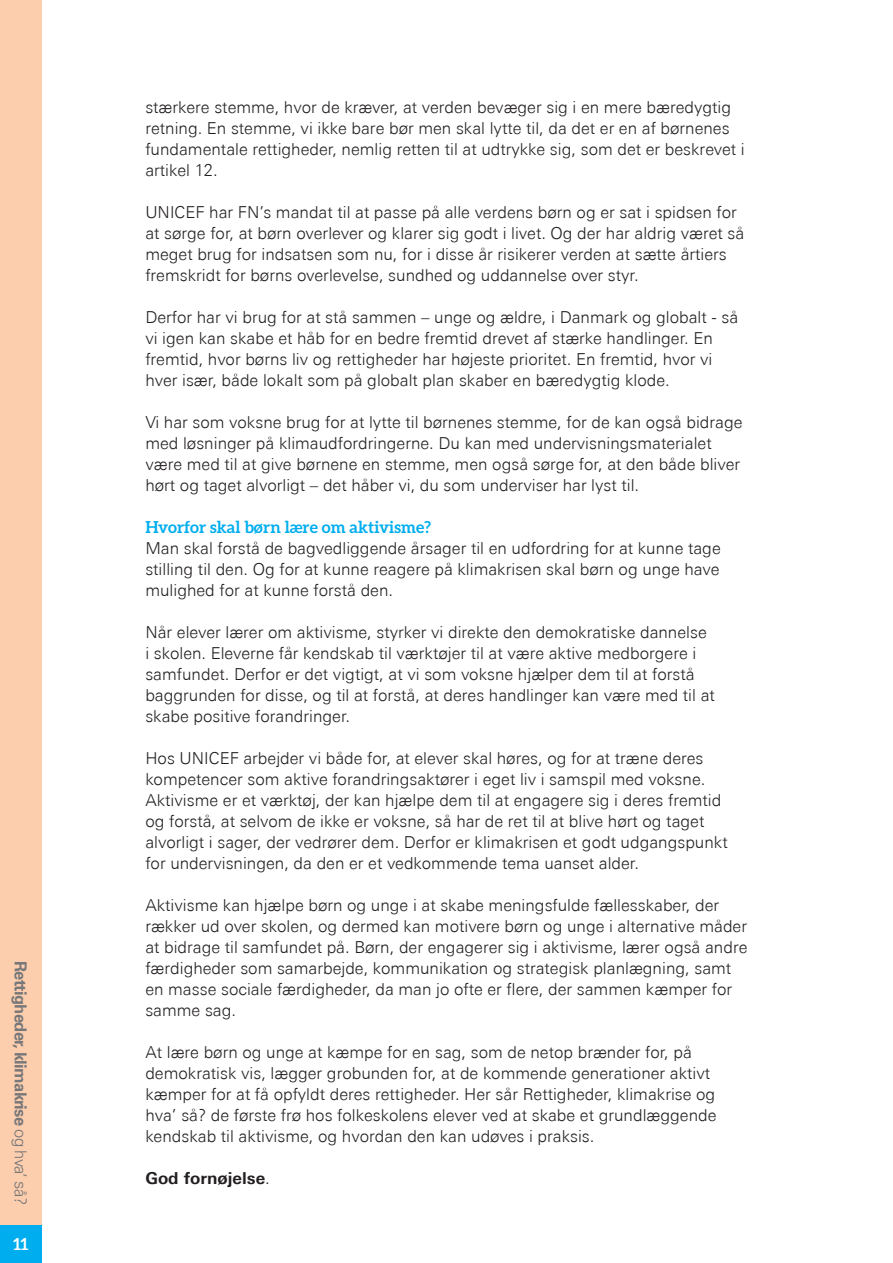
<style>
.page{position:relative;width:893px;height:1263px;background:#fff}
.page>*{position:absolute;margin:0;border:0;box-sizing:border-box;transform-origin:0 0}
.t1{font:300 16.5px/21px "Univers Next Pro";color:#231f20}
.t2{font:700 16.5px "Aleo";color:#00aeef}
.t3{font:700 16.5px "Univers LT Pro 65";letter-spacing:-.04em;color:#787779}
.t4{font:700 16.5px "Univers Next Pro";color:#231f20}
.t5{font:700 16.5px "Aleo";color:#fff}
.s1{font-family:"Univers LT Pro 45";font-weight:300}
.s2{font-weight:300}
</style>
<div class="page">
<div style="left:0;top:0;width:42px;height:1263px;background:#fcceae"></div>
<div style="left:0;top:1226px;width:42px;height:37px;background:#00aeef"></div>
<p class="t3" style="left:30px;top:961px;width:245px;rotate:90deg">Rettigheder, klimakrise <span class="s1">og hva’ så?</span></p>
<p class="t5" style="left:13px;top:1234px;width:17px">11</p>
<p class="t1" style="left:145px;top:96px;width:601px">stærkere stemme, hvor de kræver, at verden bevæger sig i en mere bæredygtig retning. En stemme, vi ikke bare bør men skal lytte til, da det er en af børnenes fundamentale rettigheder, nemlig retten til at udtrykke sig, som det er beskrevet i artikel 12.</p>
<p class="t1" style="left:145px;top:201px;width:600px">UNICEF har FN’s mandat til at passe på alle verdens børn og er sat i spidsen for at sørge for, at børn overlever og klarer sig godt i livet. Og der har aldrig været så meget brug for indsatsen som nu, for i disse år risikerer verden at sætte årtiers fremskridt for børns overlevelse, sundhed og uddannelse over styr.</p>
<p class="t1" style="left:145px;top:306px;width:594px">Derfor har vi brug for at stå sammen – unge og ældre, i Danmark og globalt - så vi igen kan skabe et håb for en bedre fremtid drevet af stærke handlinger. En fremtid, hvor børns liv og rettigheder har højeste prioritet. En fremtid, hvor vi hver især, både lokalt som på globalt plan skaber en bæredygtig klode.</p>
<p class="t1" style="left:145px;top:411px;width:599px">Vi har som voksne brug for at lytte til børnenes stemme, for de kan også bidrage med løsninger på klimaudfordringerne. Du kan med undervisningsmaterialet være med til at give børnene en stemme, men også sørge for, at den både bliver hørt og taget alvorligt – det håber vi, du som underviser har lyst til.</p>
<p class="t2" style="left:145px;top:517px;width:287px">Hvorfor skal børn lære om aktivisme?</p>
<p class="t1" style="left:145px;top:537px;width:577px;text-align:justify">Man skal forstå de bagvedliggende årsager til en udfordring for at kunne tage stilling til den. Og for at kunne reagere på klimakrisen skal børn og unge have mulighed for at kunne forstå den.</p>
<p class="t1" style="left:145px;top:621px;width:571px">Når elever lærer om aktivisme, styrker vi direkte den demokratiske dannelse<br>i skolen. Eleverne får kendskab til værktøjer til at være aktive medborgere i samfundet. Derfor er det vigtigt, at vi som voksne hjælper dem til at forstå baggrunden for disse, og til at forstå, at deres handlinger kan være med til at skabe positive forandringer.</p>
<p class="t1" style="left:145px;top:747px;width:584px">Hos UNICEF arbejder vi både for, at elever skal høres, og for at træne deres kompetencer som aktive forandringsaktører i eget liv i samspil med voksne.<br>Aktivisme er et værktøj, der kan hjælpe dem til at engagere sig i deres fremtid og forstå, at selvom de ikke er voksne, så har de ret til at blive hørt og taget alvorligt i sager, der vedrører dem. Derfor er klimakrisen et godt udgangspunkt for undervisningen, da den er et vedkommende tema uanset alder.</p>
<p class="t1" style="left:145px;top:894px;width:604px">Aktivisme kan hjælpe børn og unge i at skabe meningsfulde fællesskaber, der rækker ud over skolen, og dermed kan motivere børn og unge i alternative måder at bidrage til samfundet på. Børn, der engagerer sig i aktivisme, lærer også andre færdigheder som samarbejde, kommunikation og strategisk planlægning, samt en masse sociale færdigheder, da man jo ofte er flere, der sammen kæmper for samme sag.</p>
<p class="t1" style="left:145px;top:1041px;width:573px">At lære børn og unge at kæmpe for en sag, som de netop brænder for, på demokratisk vis, lægger grobunden for, at de kommende generationer aktivt kæmper for at få opfyldt deres rettigheder. Her sår Rettigheder, klimakrise og hva’ så? de første frø hos folkeskolens elever ved at skabe et grundlæggende kendskab til aktivisme, og hvordan den kan udøves i praksis.</p>
<p class="t4" style="left:145px;top:1168px;width:126px">God fornøjelse<span class="s2">.</span></p>
</div>
